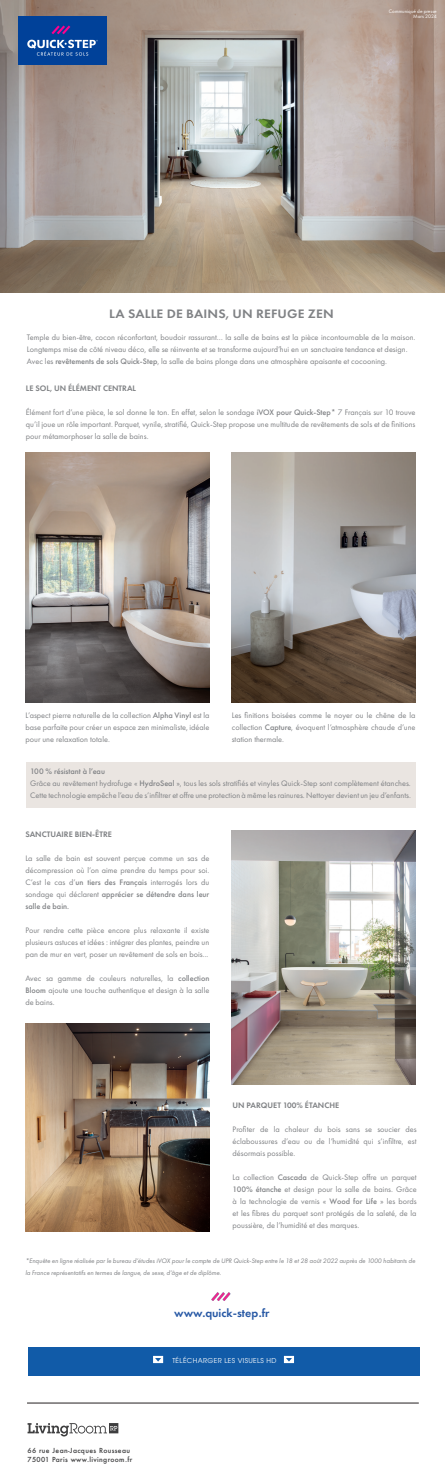
<style>
.page{position:relative;width:445px;height:1478px;background:#fff}
.page>*{position:absolute;margin:0;border:0;box-sizing:border-box;transform-origin:0 0}
.t1{font:600 12.75px "Futura PT";letter-spacing:.01em;color:#808285;scale:1.07 1}
.t2{font:600 12px "Futura PT";color:#2859a5}
.t3{font:8.25px/12px "Futura PT";color:#808285;text-align:justify}
.t4{font:600 8.25px "Futura PT";color:#808285}
.t5{font:500 8.25px "Futura PT";color:#808285}
.t6{font:italic 6.75px/12px "Futura PT";color:#808285}
.t7{font:500 6.75px "Futura";letter-spacing:.05em;color:#3e3e3f}
.t8{font:6.75px "ITC Avant Garde Pro";letter-spacing:.05em;color:#fff}
.t9{font:5.25px "Futura PT";color:#fff}
.s1{font-weight:500}
</style>
<div class="page">
<img style="left:0;top:0;width:444px;height:292px">
<img style="left:19px;top:17px;width:87px;height:48px">
<svg style="left:28px;top:1423px;width:90px;height:13px"></svg>
<hr style="left:27px;top:1402px;width:391px;height:1px;background:#231f20">
<img style="left:211px;top:1292px;width:19px;height:8px">
<div style="left:29px;top:1347px;width:390px;height:29px;background:#115ba8"></div>
<svg style="left:284px;top:1355px;width:10px;height:8px"></svg>
<svg style="left:153px;top:1355px;width:10px;height:8px"></svg>
<img style="left:26px;top:452px;width:183px;height:250px">
<img style="left:231px;top:831px;width:184px;height:254px">
<img style="left:25px;top:1023px;width:184px;height:208px">
<img style="left:231px;top:452px;width:184px;height:250px">
<div style="left:26px;top:762px;width:389px;height:45px;background:#eae5e1"></div>
<p class="t9" style="left:388px;top:8px;width:49px">Communiqué de presse</p>
<p class="t9" style="left:413px;top:14px;width:25px">Mars 2024</p>
<p class="t1" style="left:109px;top:306px;width:211px">LA SALLE DE BAINS, UN REFUGE ZEN</p>
<p class="t3" style="left:27px;top:331px;width:389px">Temple du bien-être, cocon réconfortant, boudoir rassurant… la salle de bains est la pièce incontournable de la maison.<br>Longtemps mise de côté niveau déco, elle se réinvente et se transforme aujourd’hui en un sanctuaire tendance et design.</p>
<p class="t3" style="left:27px;top:355px;width:361px">Avec les <span class="s1">revêtements de sols Quick-Step</span>, la salle de bains plonge dans une atmosphère apaisante et cocooning.</p>
<p class="t4" style="left:26px;top:383px;width:112px">LE SOL, UN ÉLÉMENT CENTRAL</p>
<p class="t3" style="left:26px;top:406px;width:391px">Élément fort d’une pièce, le sol donne le ton. En effet, selon le sondage <span class="s1">iVOX pour Quick-Step*</span> 7 Français sur 10 trouve qu’il joue un rôle important. Parquet, vynile, stratifié, Quick-Step propose une multitude de revêtements de sols et de finitions pour métamorphoser la salle de bains.</p>
<p class="t3" style="left:26px;top:709px;width:185px">L’aspect pierre naturelle de la collection <span class="s1">Alpha Vinyl</span> est la base parfaite pour créer un espace zen minimaliste, idéale pour une relaxation totale.</p>
<p class="t3" style="left:231px;top:709px;width:185px">Les finitions boisées comme le noyer ou le chêne de la collection <span class="s1">Capture</span>, évoquent l’atmosphère chaude d’une station thermale.</p>
<p class="t5" style="left:30px;top:766px;width:76px">100 % résistant à l’eau</p>
<p class="t3" style="left:30px;top:777px;width:382px">Grâce au revêtement hydrofuge « <span class="s1">HydroSeal</span> », tous les sols stratifiés et vinyles Quick-Step sont complètement étanches.</p>
<p class="t3" style="left:30px;top:789px;width:382px">Cette technologie empêche l’eau de s’infiltrer et offre une protection à même les rainures. Nettoyer devient un jeu d’enfants.</p>
<p class="t4" style="left:25px;top:829px;width:88px">SANCTUAIRE BIEN-ÊTRE</p>
<p class="t3" style="left:25px;top:852px;width:185px">La salle de bain est souvent perçue comme un sas de décompression où l’on aime prendre du temps pour soi.<br>C’est le cas d’<span class="s1">un tiers des Français</span> interrogés lors du sondage qui déclarent <span class="s1">apprécier se détendre dans leur salle de bain.</span></p>
<p class="t3" style="left:25px;top:924px;width:185px">Pour rendre cette pièce encore plus relaxante il existe plusieurs astuces et idées : intégrer des plantes, peindre un pan de mur en vert, poser un revêtement de sols en bois...</p>
<p class="t3" style="left:25px;top:972px;width:185px">Avec sa gamme de couleurs naturelles, la <span class="s1">collection Bloom</span> ajoute une touche authentique et design à la salle de bains.</p>
<p class="t4" style="left:232px;top:1100px;width:108px">UN PARQUET 100% ÉTANCHE</p>
<p class="t3" style="left:232px;top:1123px;width:185px">Profiter de la chaleur du bois sans se soucier des éclaboussures d’eau ou de l’humidité qui s’infiltre, est désormais possible.</p>
<p class="t3" style="left:232px;top:1171px;width:185px">La collection <span class="s1">Cascada</span> de Quick-Step offre un parquet <span class="s1">100% étanche</span> et design pour la salle de bains. Grâce à la technologie de vernis « <span class="s1">Wood for Life</span> » les bords et les fibres du parquet sont protégés de la saleté, de la poussière, de l’humidité et des marques.</p>
<p class="t6" style="left:25px;top:1254px;width:391px">*Enquête en ligne réalisée par le bureau d’études iVOX pour le compte de UPR Quick-Step entre le 18 et 28 août 2022 auprès de 1000 habitants de la France représentatifs en termes de langue, de sexe, d’âge et de diplôme.</p>
<p class="t2" style="left:174px;top:1305px;width:97px">www.quick-step.fr</p>
<p class="t7" style="left:28px;top:1445px;width:104px">66 rue Jean-Jacques Rousseau</p>
<p class="t7" style="left:28px;top:1454px;width:106px">75001 Paris www.livingroom.fr</p>
<p class="t8" style="left:172px;top:1356px;width:105px">TÉLÉCHARGER LES VISUELS HD</p>
</div>
